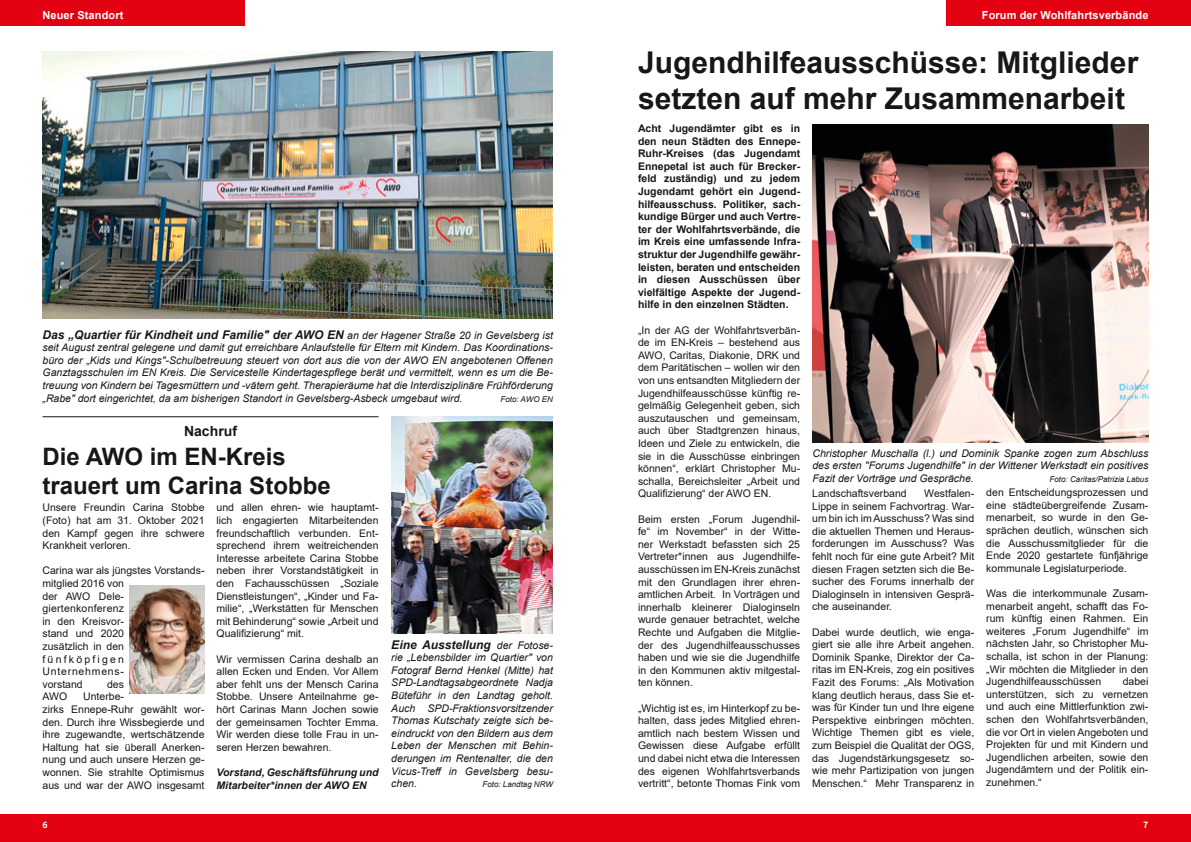
<style>
.page{position:relative;width:1191px;height:842px;background:#fff}
.page>*{position:absolute;margin:0;border:0;box-sizing:border-box;transform-origin:0 0}
.t1{font:700 30px/36px "Arial";color:#181716}
.t2{font:700 24px/28.8px "Arial";color:#181716}
.t3{font:700 14px "Arial";color:#181716}
.t4{font:italic 700 12px "Arial";color:#181716}
.t5{font:700 11px "Arial";letter-spacing:.01em;color:#fff}
.t6{font:10.5px/12.6px "Arial";color:#181716;text-align:justify}
.t7{font:italic 10.5px/12.6px "Arial";color:#181716;text-align:justify}
.t8{font:700 10.5px/12.6px "Arial";color:#181716;text-align:justify}
.t9{font:italic 700 10.5px/12.6px "Arial";color:#181716}
.t10{font:700 9px "AWO Fago Office";color:#fff}
.t11{font:italic 8px "Arial";color:#181716}
.s1{font-weight:400;font-size:10.5px}
</style>
<div class="page">
<div style="left:0;top:814px;width:1191px;height:28px;background:#e30211"></div>
<div style="left:0;top:0;width:245px;height:26px;background:#e30211"></div>
<div style="left:946px;top:0;width:245px;height:26px;background:#e30211"></div>
<img style="left:812px;top:124px;width:336px;height:318px">
<img style="left:130px;top:586px;width:74px;height:108px">
<hr style="left:43px;top:416px;width:335px;height:1px;background:#181716">
<img style="left:43px;top:51px;width:510px;height:267px">
<img style="left:391px;top:416px;width:162px;height:218px">
<p class="t5" style="left:43px;top:8px;width:82px">Neuer Standort</p>
<p class="t5" style="left:981px;top:8px;width:168px">Forum der Wohlfahrtsverbände</p>
<p class="t4" style="left:43px;top:326px;width:512px">Das „Quartier für Kindheit und Familie" der AWO EN <span class="s1">an der Hagener Straße 20 in Gevelsberg ist</span></p>
<p class="t7" style="left:43px;top:341px;width:512px">seit August zentral gelegene und damit gut erreichbare Anlaufstelle für Eltern mit Kindern. Das Koordinations&shy;büro der „Kids und Kings"-Schulbetreuung steuert von dort aus die von der AWO EN angebotenen Offenen Ganztagsschulen im EN Kreis. Die Servicestelle Kindertagespflege berät und vermittelt, wenn es um die Be&shy;treuung von Kindern bei Tagesmüttern und -vätern geht. Therapieräume hat die Interdisziplinäre Frühförderung „Rabe" dort eingerichtet, da am bisherigen Standort in Gevelsberg-Asbeck umgebaut wird.</p>
<p class="t11" style="left:500px;top:394px;width:54px">Foto: AWO EN</p>
<h3 class="t3" style="left:184px;top:422px;width:54px">Nachruf</h3>
<h2 class="t2" style="left:43px;top:443px;width:290px">Die AWO im EN-Kreis trauert um Carina Stobbe</h2>
<p class="t6" style="left:43px;top:501px;width:163px">Unsere Freundin Carina Stobbe (Foto) hat am 31. Oktober 2021 den Kampf gegen ihre schwere Krankheit verloren.</p>
<p class="t6" style="left:43px;top:564px;width:163px;text-align:left">Carina war als jüngstes Vorstands&shy;mitglied 2016 von<br>der AWO Dele&shy;giertenkonferenz<br>in den Kreisvor-<br>stand und 2020<br>zusätzlich in den fünfköpfigen<br>Unternehmens-<br>vorstand</p>
<p class="t6" style="left:107px;top:678px;width:18px">des</p>
<p class="t6" style="left:43px;top:690px;width:26px">AWO</p>
<p class="t6" style="left:43px;top:690px;width:163px;text-align:left;text-indent:41px">Unterbe-<br>zirks Ennepe-Ruhr gewählt wor&shy;den. Durch ihre Wissbegierde und ihre zugewandte, wertschätzende<br>Haltung hat sie überall Anerken&shy;nung und auch unsere Herzen ge&shy;wonnen. Sie strahlte Optimismus aus und war der AWO insgesamt</p>
<p class="t6" style="left:216px;top:501px;width:163px">und allen ehren- wie hauptamt&shy;lich engagierten Mitarbeitenden freundschaftlich verbunden. Ent&shy;sprechend ihrem weitreichenden Interesse arbeitete Carina Stobbe neben ihrer Vorstandstätigkeit in den Fachausschüssen „Soziale Dienstleistungen“, „Kinder und Fa&shy;milie“, „Werkstätten für Menschen mit Behinderung“ sowie „Arbeit und Qualifizierung“ mit.</p>
<p class="t6" style="left:216px;top:652px;width:163px">Wir vermissen Carina deshalb an allen Ecken und Enden. Vor Allem aber fehlt uns der Mensch Carina Stobbe. Unsere Anteilnahme ge&shy;hört Carinas Mann Jochen sowie der gemeinsamen Tochter Emma.<br>Wir werden diese tolle Frau in un&shy;seren Herzen bewahren.</p>
<p class="t9" style="left:216px;top:766px;width:163px">Vorstand, Geschäftsführung und<br>Mitarbeiter*innen der AWO EN</p>
<p class="t4" style="left:391px;top:636px;width:163px">Eine Ausstellung <span class="s1">der Fotose-</span></p>
<p class="t7" style="left:391px;top:651px;width:163px">rie „Lebensbilder im Quartier" von Fotograf Bernd Henkel (Mitte) hat SPD-Landtagsabgeordnete Nadja Büteführ in den Landtag geholt.<br>Auch SPD-Fraktionsvorsitzender Thomas Kutschaty zeigte sich be&shy;eindruckt von den Bildern aus dem Leben der Menschen mit Behin&shy;derungen im Rentenalter, die den Vicus-Treff in Gevelsberg besu&shy;chen.</p>
<p class="t11" style="left:482px;top:779px;width:72px">Foto: Landtag NRW</p>
<h1 class="t1" style="left:638px;top:45px;width:502px">Jugendhilfeausschüsse: Mitglieder setzten auf mehr Zusammenarbeit</h1>
<p class="t8" style="left:638px;top:122px;width:164px">Acht Jugendämter gibt es in den neun Städten des Ennepe-Ruhr-Kreises (das Jugendamt Ennepetal ist auch für Brecker&shy;feld zuständig) und zu jedem Jugendamt gehört ein Jugend&shy;hilfeausschuss. Politiker, sach&shy;kundige Bürger und auch Vertre&shy;ter der Wohlfahrtsverbände, die im Kreis eine umfassende Infra&shy;struktur der Jugendhilfe gewähr&shy;leisten, beraten und entscheiden in diesen Ausschüssen über vielfältige Aspekte der Jugend&shy;hilfe in den einzelnen Städten.</p>
<p class="t6" style="left:638px;top:323px;width:164px">„In der AG der Wohlfahrtsverbän&shy;de im EN-Kreis – bestehend aus AWO, Caritas, Diakonie, DRK und dem Paritätischen – wollen wir den von uns entsandten Mitgliedern der Jugendhilfeausschüsse künftig re&shy;gelmäßig Gelegenheit geben, sich auszutauschen und gemeinsam, auch über Stadtgrenzen hinaus, Ideen und Ziele zu entwickeln, die sie in die Ausschüsse einbringen können“, erklärt Christopher Mu&shy;schalla, Bereichsleiter „Arbeit und Qualifizierung“ der AWO EN.</p>
<p class="t6" style="left:638px;top:512px;width:164px">Beim ersten „Forum Jugendhil&shy;fe“ im November“ in der Witte&shy;ner Werkstadt befassten sich 25<br>Vertreter*innen aus Jugendhilfe&shy;ausschüssen im EN-Kreis zunächst mit den Grundlagen ihrer ehren&shy;amtlichen Arbeit. In Vorträgen und innerhalb kleinerer Dialoginseln wurde genauer betrachtet, welche Rechte und Aufgaben die Mitglie&shy;der des Jugendhilfeausschusses haben und wie sie die Jugendhilfe in den Kommunen aktiv mitgestal&shy;ten können.</p>
<p class="t6" style="left:638px;top:701px;width:164px">„Wichtig ist es, im Hinterkopf zu be&shy;halten, dass jedes Mitglied ehren&shy;amtlich nach bestem Wissen und Gewissen diese Aufgabe erfüllt und dabei nicht etwa die Interessen des eigenen Wohlfahrtsverbands vertritt“, betonte Thomas Fink vom</p>
<p class="t7" style="left:812px;top:447px;width:337px">Christopher Muschalla (l.) und Dominik Spanke zogen zum Abschluss des ersten "Forums Jugendhilfe" in der Wittener Werkstadt ein positives Fazit der Vorträge und Gespräche.</p>
<p class="t11" style="left:1049px;top:474px;width:100px">Foto: Caritas/Patrizia Labus</p>
<p class="t6" style="left:812px;top:487px;width:164px;text-indent:112px">Westfalen-Lippe in seinem Fachvortrag. War&shy;um bin ich im Ausschuss? Was sind die aktuellen Themen und Heraus&shy;forderungen im Ausschuss? Was fehlt noch für eine gute Arbeit? Mit diesen Fragen setzten sich die Be&shy;sucher des Forums innerhalb der Dialoginseln in intensiven Gesprä&shy;che auseinander.</p>
<p class="t6" style="left:812px;top:625px;width:164px">Dabei wurde deutlich, wie enga&shy;giert sie alle ihre Arbeit angehen.<br>Dominik Spanke, Direktor der Ca&shy;ritas im EN-Kreis, zog ein positives Fazit des Forums: „Als Motivation klang deutlich heraus, dass Sie et&shy;was für Kinder tun und Ihre eigene Perspektive einbringen möchten.<br>Wichtige Themen gibt es viele, zum Beispiel die Qualität der OGS, das Jugendstärkungsgesetz so&shy;wie mehr Partizipation von jungen Menschen.“ Mehr Transparenz in</p>
<p class="t6" style="left:812px;top:487px;width:96px">Landschaftsverband</p>
<p class="t6" style="left:986px;top:486px;width:164px">den Entscheidungsprozessen und eine städteübergreifende Zusam&shy;menarbeit, so wurde in den Ge&shy;sprächen deutlich, wünschen sich die Ausschussmitglieder für die Ende 2020 gestartete fünfjährige kommunale Legislaturperiode.</p>
<p class="t6" style="left:986px;top:587px;width:164px">Was die interkommunale Zusam&shy;menarbeit angeht, schafft das Fo&shy;rum künftig einen Rahmen. Ein weiteres „Forum Jugendhilfe“ im nächsten Jahr, so Christopher Mu&shy;schalla, ist schon in der Planung: „Wir möchten die Mitglieder in den Jugendhilfeausschüssen</p>
<p class="t6" style="left:986px;top:675px;width:164px;text-indent:136px">dabei unterstützen, sich zu vernetzen und auch eine Mittlerfunktion zwi&shy;schen den Wohlfahrtsverbänden, die vor Ort in vielen Angeboten und Projekten für und mit Kindern und Jugendlichen arbeiten, sowie den Jugendämtern und der Politik ein&shy;zunehmen.“</p>
<p class="t10" style="left:43px;top:819px;width:7px">6</p>
<p class="t10" style="left:1143px;top:819px;width:7px">7</p>
</div>
